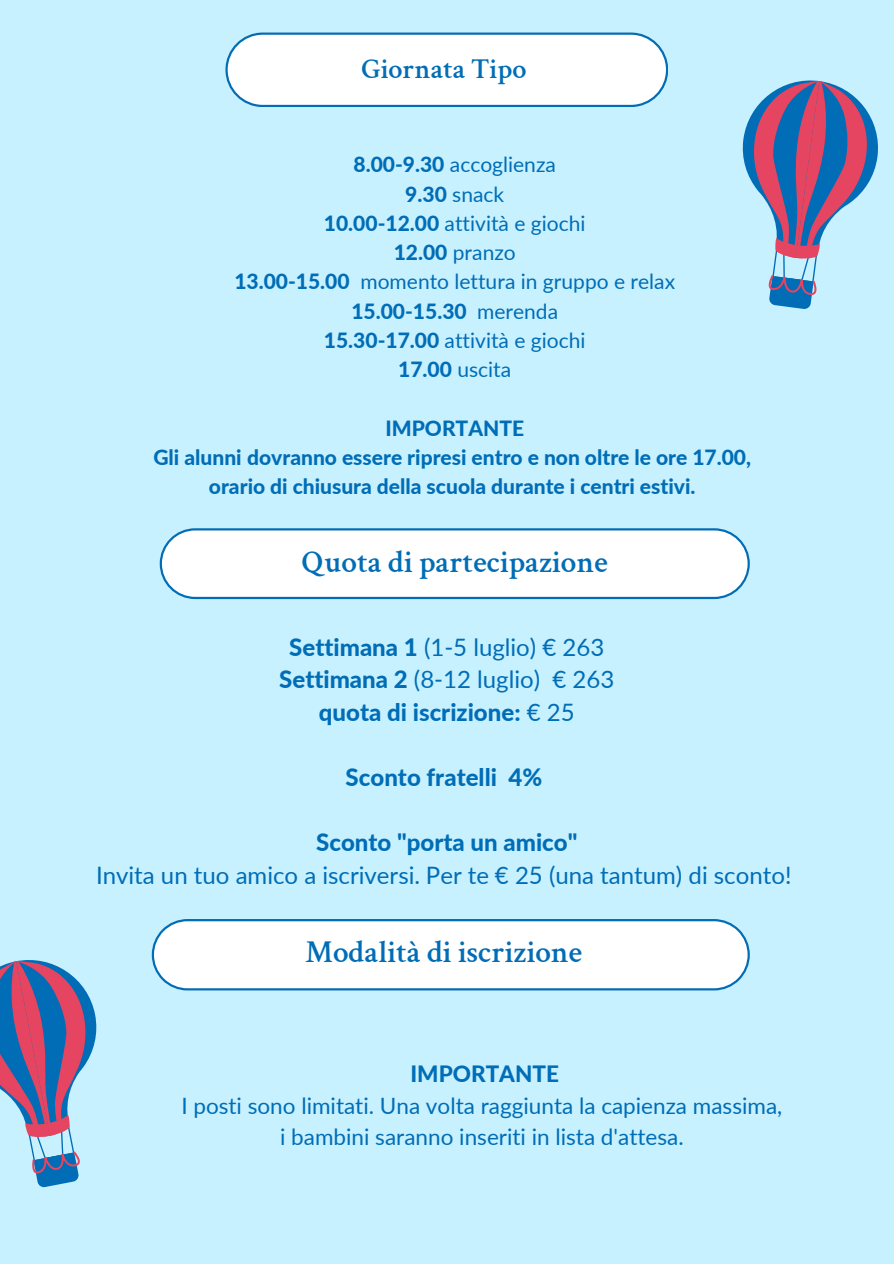
<style>
.page{position:relative;width:894px;height:1264px;background:#fff}
.page>*{position:absolute;margin:0;border:0;box-sizing:border-box;transform-origin:0 0}
.t1{font:600 31.35px "Crimson Text";color:#006db6}
.t2{font:600 28.35px "Crimson Text";color:#006db6}
.t3{font:800 24px/32.7px "Lato";color:#006db6;text-align:center}
.t4{font:24px/32.7px "Lato";color:#006db6;text-align:center}
.t5{font:22.5px/31.5px "Lato";color:#006db6;text-align:center}
.t6{font:21px/29.2px "Lato";color:#006db6}
.t7{font:800 21px/29.2px "Lato";color:#006db6;text-align:center}
.s1{font-weight:800}
.s2{font-weight:400}
</style>
<div class="page">
<div style="left:0;top:0;width:893px;height:1263px;background:#c7f1ff"></div>
<svg style="left:742px;top:80px;width:136px;height:229px"></svg>
<svg style="left:0;top:960px;width:97px;height:228px"></svg>
<svg style="left:160px;top:528px;width:589px;height:71px;background:#edf5fa"></svg>
<svg style="left:152px;top:919px;width:597px;height:71px;background:#eef5fa"></svg>
<svg style="left:225px;top:32px;width:442px;height:75px;background:#ecf5fa"></svg>
<p class="t2" style="left:361px;top:51px;width:167px">Giornata Tipo</p>
<p class="t6" style="left:353px;top:150px;width:204px"><span class="s1">8.00-9.30</span> accoglienza</p>
<p class="t6" style="left:405px;top:179px;width:100px"><span class="s1">9.30</span> snack</p>
<p class="t6" style="left:324px;top:208px;width:263px"><span class="s1">10.00-12.00</span> attività e giochi</p>
<p class="t6" style="left:393px;top:237px;width:124px"><span class="s1">12.00</span> pranzo</p>
<h4 class="t6" style="left:234px;top:267px;width:442px"><span class="s1">13.00-15.00</span> momento lettura in gruppo e relax</h4>
<h1 class="t7" style="left:351px;top:296px;width:117px">15.00-15.30</h1>
<h3 class="t6" style="left:324px;top:296px;width:263px;text-indent:153px">merenda<br><span class="s1">15.30-17.00</span> attività e giochi</h3>
<h2 class="t6" style="left:398px;top:354px;width:114px"><span class="s1">17.00</span> uscita</h2>
<h3 class="t7" style="left:153px;top:413px;width:599px">IMPORTANTE<br>Gli alunni dovranno essere ripresi entro e non oltre le ore 17.00, orario di chiusura della scuola durante i centri estivi.</h3>
<h1 class="t1" style="left:302px;top:542px;width:307px">Quota di partecipazione</h1>
<p class="t3" style="left:279px;top:630px;width:336px">Settimana 1 <span class="s2">(1-5 luglio) € 263<br></span>Settimana 2 <span class="s2">(8-12 luglio) € 263 </span>quota di iscrizione: <span class="s2">€ 25</span></p>
<p class="t3" style="left:345px;top:760px;width:198px">Sconto fratelli 4%</p>
<p class="t4" style="left:96px;top:825px;width:696px"><span class="s1">Sconto "porta un amico"<br></span>Invita un tuo amico a iscriversi. Per te € 25 (una tantum) di sconto!</p>
<p class="t1" style="left:305px;top:932px;width:278px">Modalità di iscrizione</p>
<p class="t5" style="left:181px;top:1057px;width:602px"><span class="s1">IMPORTANTE<br></span>I posti sono limitati. Una volta raggiunta la capienza massima, i bambini saranno inseriti in lista d'attesa.</p>
</div>
